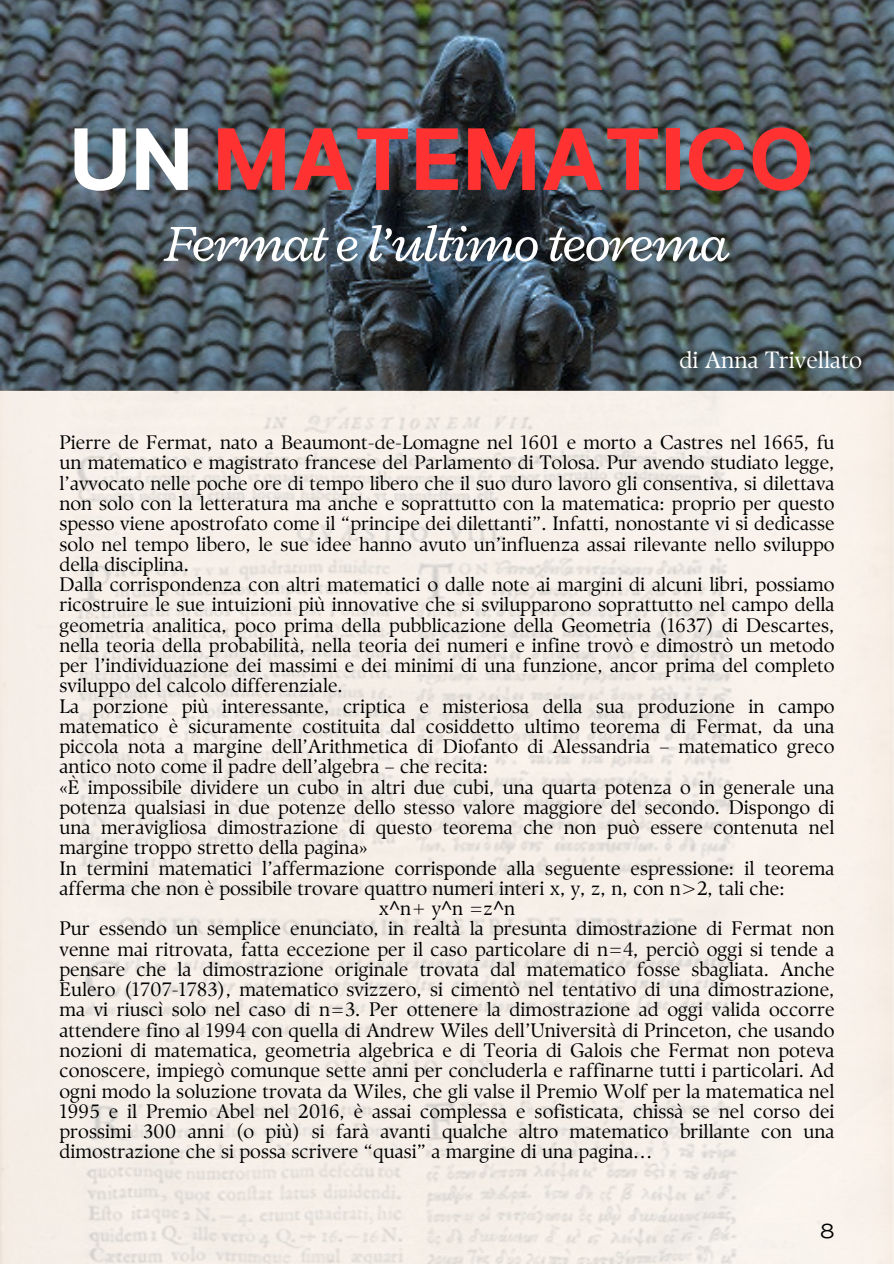
<style>
.page{position:relative;width:894px;height:1264px;background:#fff}
.page>*{position:absolute;margin:0;border:0;box-sizing:border-box;transform-origin:0 0}
.t1{font:700 84.6px "Inter";color:#ff3131}
.t2{font:italic 54.75px "Radley";letter-spacing:-.04em;color:#fff}
.t3{font:23.55px "TY Serif D";color:#fff}
.t4{font:expanded 19.8px "Agrandir";color:#000}
.t5{font:19.5px/20.2px "TY Serif D";color:#000;text-align:justify}
.s1{color:#fff}
.s2{font-family:"Noto Sans"}
</style>
<div class="page">
<img style="left:0;top:0;width:893px;height:1263px">
<p class="t1" style="left:69px;top:109px;width:746px"><span class="s1">UN</span> MATEMATICO</p>
<p class="t2" style="left:165px;top:208px;width:565px">Fermat e l’ultimo teorema</p>
<p class="t3" style="left:679px;top:346px;width:184px">di Anna Trivellato</p>
<h1 class="t5" style="left:59px;top:432px;width:776px">Pierre de Fermat, nato a Beaumont-de-Lomagne nel 1601 e morto a Castres nel 1665, fu un matematico e magistrato francese del Parlamento di Tolosa. Pur avendo studiato legge, l’avvocato nelle poche ore di tempo libero che il suo duro lavoro gli consentiva, si dilettava non solo con la letteratura ma anche e soprattutto con la matematica: proprio per questo spesso viene apostrofato come il “principe dei dilettanti”. Infatti, nonostante vi si dedicasse solo nel tempo libero, le sue idee hanno avuto un’influenza assai rilevante nello sviluppo della disciplina.</h1>
<h2 class="t5" style="left:59px;top:574px;width:776px">Dalla corrispondenza con altri matematici o dalle note ai margini di alcuni libri, possiamo ricostruire le sue intuizioni più innovative che si svilupparono soprattutto nel campo della geometria analitica, poco prima della pubblicazione della Geometria (1637) di Descartes, nella teoria della probabilità, nella teoria dei numeri e infine trovò e dimostrò un metodo per l’individuazione dei massimi e dei minimi di una funzione, ancor prima del completo sviluppo del calcolo differenziale.</h2>
<h3 class="t5" style="left:59px;top:695px;width:776px">La porzione più interessante, criptica e misteriosa della sua produzione in campo matematico è sicuramente costituita dal cosiddetto ultimo teorema di Fermat, da una piccola nota a margine dell’Arithmetica di Diofanto di Alessandria – matematico greco antico noto come il padre dell’algebra – che recita:</h3>
<p class="t5" style="left:59px;top:776px;width:776px">«È impossibile dividere un cubo in altri due cubi, una quarta potenza o in generale una potenza qualsiasi in due potenze dello stesso valore maggiore del secondo. Dispongo di una meravigliosa dimostrazione di questo teorema che non può essere contenuta nel margine troppo stretto della pagina»</p>
<p class="t5" style="left:59px;top:857px;width:776px">In termini matematici l’affermazione corrisponde alla seguente espressione: il teorema afferma che non è possibile trovare quattro numeri interi x, y, z, n, con n&gt;2, tali che:</p>
<p class="t5" style="left:379px;top:898px;width:138px">x<span class="s2">^</span>n+ y<span class="s2">^</span>n =z<span class="s2">^</span>n</p>
<p class="t5" style="left:59px;top:918px;width:776px">Pur essendo un semplice enunciato, in realtà la presunta dimostrazione di Fermat non venne mai ritrovata, fatta eccezione per il caso particolare di n=4, perciò oggi si tende a pensare che la dimostrazione originale trovata dal matematico fosse sbagliata. Anche Eulero (1707-1783), matematico svizzero, si cimentò nel tentativo di una dimostrazione, ma vi riuscì solo nel caso di n=3. Per ottenere la dimostrazione ad oggi valida occorre attendere fino al 1994 con quella di Andrew Wiles dell’Università di Princeton, che usando nozioni di matematica, geometria algebrica e di Teoria di Galois che Fermat non poteva conoscere, impiegò comunque sette anni per concluderla e raffinarne tutti i particolari. Ad ogni modo la soluzione trovata da Wiles, che gli valse il Premio Wolf per la matematica nel 1995 e il Premio Abel nel 2016, è assai complessa e sofisticata, chissà se nel corso dei prossimi 300 anni (o più) si farà avanti qualche altro matematico brillante con una dimostrazione che si possa scrivere “quasi” a margine di una pagina…</p>
<p class="t4" style="left:820px;top:1223px;width:15px">8</p>
</div>
